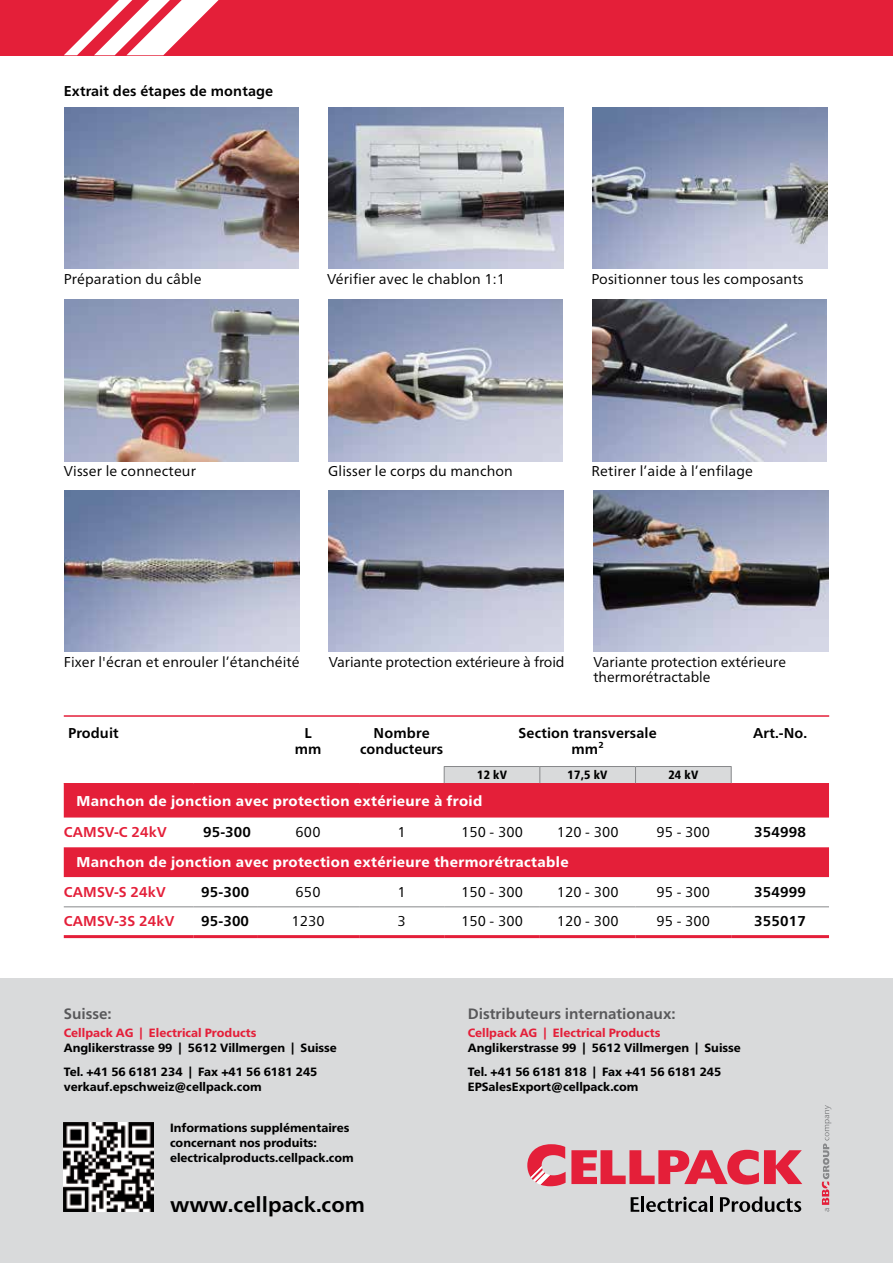
<style>
.page{position:relative;width:893px;height:1263px;background:#fff}
.page>*{position:absolute;margin:0;border:0;box-sizing:border-box;transform-origin:0 0}
.t1{font:700 21px "Frutiger Neue LTW1 G";color:#000}
.t2{font:700 15px "Frutiger Neue LTW1 G";color:#58585a}
.t3{font:14.25px/15px "Frutiger Neue LTW1 G";letter-spacing:.01em;color:#000}
.t4{font:700 14.25px/16.2px "Frutiger Neue LTW1 G";letter-spacing:.01em;color:#000;text-align:center}
.t5{font:800 14.25px "Frutiger Neue LTW1 G";letter-spacing:.025em;color:#fff}
.t6{font:700 14.25px "Frutiger Neue LTW1 G";letter-spacing:.01em;color:#e41f39}
.t7{font:14.25px "Frutiger Neue LTW1 G";letter-spacing:-.01em;color:#000}
.t8{font:800 12px/15px "Frutiger Neue LTW1 G";color:#000}
.t9{font:800 12px "Frutiger Neue LTW1 G";color:#e41f39}
.t10{font:800 condensed 12px "Frutiger Neue LTW1 G";letter-spacing:.025em;color:#000}
</style>
<div class="page">
<div style="left:0;top:0;width:893px;height:55px;background:#e41f39"></div>
<svg style="left:64px;top:0;width:155px;height:55px"></svg>
<div style="left:0;top:978px;width:893px;height:285px;background:#d9dadb"></div>
<img style="left:64px;top:1123px;width:89px;height:89px">
<svg style="left:822px;top:1105px;width:9px;height:106px"></svg>
<svg style="left:631px;top:1197px;width:8px;height:15px"></svg>
<hr style="left:641px;top:1196px;width:3px;height:16px;background:#000">
<svg style="left:646px;top:1196px;width:66px;height:16px"></svg>
<svg style="left:720px;top:1196px;width:81px;height:16px"></svg>
<svg style="left:527px;top:1144px;width:275px;height:42px"></svg>
<img style="left:64px;top:108px;width:235px;height:161px">
<img style="left:593px;top:108px;width:234px;height:161px">
<img style="left:328px;top:108px;width:235px;height:161px">
<img style="left:64px;top:300px;width:234px;height:161px">
<img style="left:64px;top:490px;width:235px;height:162px">
<img style="left:328px;top:300px;width:234px;height:161px">
<img style="left:329px;top:490px;width:235px;height:162px">
<img style="left:592px;top:300px;width:235px;height:161px">
<img style="left:594px;top:490px;width:235px;height:162px">
<svg style="left:64px;top:784px;width:765px;height:93px;fill:#e41f39"></svg>
<svg style="left:443px;top:766px;width:289px;height:17px;background:#d3d4d5"></svg>
<hr style="left:64px;top:783px;width:129px;height:1px;background:#e41f39">
<hr style="left:193px;top:783px;width:64px;height:1px;background:#e41f39">
<hr style="left:257px;top:783px;width:102px;height:1px;background:#e41f39">
<hr style="left:359px;top:783px;width:85px;height:1px;background:#e41f39">
<hr style="left:444px;top:783px;width:96px;height:1px;background:#e41f39">
<hr style="left:540px;top:783px;width:95px;height:1px;background:#e41f39">
<hr style="left:635px;top:783px;width:96px;height:1px;background:#e41f39">
<hr style="left:731px;top:783px;width:98px;height:1px;background:#e41f39">
<hr style="left:64px;top:935px;width:129px;height:3px;background:#e41f39">
<hr style="left:193px;top:935px;width:64px;height:3px;background:#e41f39">
<hr style="left:257px;top:935px;width:102px;height:3px;background:#e41f39">
<hr style="left:359px;top:935px;width:85px;height:3px;background:#e41f39">
<hr style="left:444px;top:935px;width:96px;height:3px;background:#e41f39">
<hr style="left:540px;top:935px;width:95px;height:3px;background:#e41f39">
<hr style="left:635px;top:935px;width:96px;height:3px;background:#e41f39">
<hr style="left:731px;top:935px;width:98px;height:3px;background:#e41f39">
<hr style="left:64px;top:906px;width:129px;height:1px;background:#87888a">
<hr style="left:193px;top:906px;width:64px;height:1px;background:#87888a">
<hr style="left:257px;top:906px;width:102px;height:1px;background:#87888a">
<hr style="left:359px;top:906px;width:85px;height:1px;background:#87888a">
<hr style="left:444px;top:906px;width:96px;height:1px;background:#87888a">
<hr style="left:540px;top:906px;width:95px;height:1px;background:#87888a">
<hr style="left:635px;top:906px;width:96px;height:1px;background:#87888a">
<hr style="left:731px;top:906px;width:98px;height:1px;background:#87888a">
<hr style="left:64px;top:715px;width:765px;height:2px;background:#e41f39">
<p class="t4" style="left:64px;top:82px;width:211px">Extrait des étapes de montage</p>
<p class="t3" style="left:64px;top:270px;width:139px">Préparation du câble</p>
<p class="t3" style="left:327px;top:270px;width:180px">Vérifier avec le chablon 1:1</p>
<p class="t3" style="left:591px;top:270px;width:214px">Positionner tous les composants</p>
<p class="t3" style="left:64px;top:462px;width:134px">Visser le connecteur</p>
<p class="t3" style="left:328px;top:462px;width:186px">Glisser le corps du manchon</p>
<p class="t3" style="left:591px;top:462px;width:163px">Retirer l’aide à l’enfilage</p>
<p class="t3" style="left:64px;top:653px;width:237px">Fixer l'écran et enrouler l’étanchéité</p>
<p class="t7" style="left:329px;top:651px;width:237px">Variante protection extérieure à froid</p>
<p class="t3" style="left:593px;top:653px;width:194px">Variante protection extérieure thermorétractable</p>
<p class="t4" style="left:68px;top:724px;width:52px">Produit</p>
<p class="t4" style="left:295px;top:724px;width:28px">L mm</p>
<p class="t4" style="left:360px;top:724px;width:85px">Nombre conducteurs</p>
<p class="t4" style="left:519px;top:724px;width:140px">Section transversale mm²</p>
<p class="t4" style="left:753px;top:724px;width:56px">Art.-No.</p>
<p class="t10" style="left:477px;top:766px;width:32px">12 kV</p>
<p class="t10" style="left:568px;top:766px;width:42px">17,5 kV</p>
<p class="t10" style="left:668px;top:766px;width:32px">24 kV</p>
<p class="t5" style="left:77px;top:790px;width:407px">Manchon de jonction avec protection extérieure à froid</p>
<p class="t6" style="left:64px;top:822px;width:105px">CAMSV-C 24kV</p>
<p class="t4" style="left:203px;top:823px;width:49px">95-300</p>
<p class="t3" style="left:296px;top:824px;width:26px">600</p>
<p class="t3" style="left:398px;top:824px;width:10px">1</p>
<p class="t3" style="left:461px;top:824px;width:63px">150 - 300</p>
<p class="t3" style="left:557px;top:824px;width:63px">120 - 300</p>
<p class="t3" style="left:657px;top:824px;width:55px">95 - 300</p>
<p class="t4" style="left:754px;top:823px;width:53px">354998</p>
<p class="t5" style="left:77px;top:852px;width:494px">Manchon de jonction avec protection extérieure thermorétractable</p>
<p class="t6" style="left:64px;top:881px;width:104px">CAMSV-S 24kV</p>
<p class="t4" style="left:201px;top:883px;width:49px">95-300</p>
<p class="t3" style="left:296px;top:883px;width:26px">650</p>
<p class="t3" style="left:398px;top:883px;width:10px">1</p>
<p class="t3" style="left:461px;top:883px;width:63px">150 - 300</p>
<p class="t3" style="left:557px;top:883px;width:63px">120 - 300</p>
<p class="t3" style="left:657px;top:883px;width:55px">95 - 300</p>
<p class="t4" style="left:754px;top:883px;width:53px">354999</p>
<p class="t6" style="left:64px;top:911px;width:112px">CAMSV-3S 24kV</p>
<p class="t4" style="left:201px;top:912px;width:49px">95-300</p>
<p class="t3" style="left:291px;top:912px;width:35px">1230</p>
<p class="t3" style="left:398px;top:912px;width:10px">3</p>
<p class="t3" style="left:461px;top:912px;width:63px">150 - 300</p>
<p class="t3" style="left:557px;top:912px;width:63px">120 - 300</p>
<p class="t3" style="left:657px;top:912px;width:55px">95 - 300</p>
<p class="t4" style="left:754px;top:912px;width:53px">355017</p>
<p class="t2" style="left:64px;top:1003px;width:49px">Suisse:</p>
<p class="t9" style="left:64px;top:1024px;width:194px">Cellpack AG | Electrical Products</p>
<p class="t8" style="left:64px;top:1035px;width:275px;line-height:24px">Anglikerstrasse 99 | 5612 Villmergen | Suisse<br>Tel. +41 56 6181 234 | Fax +41 56 6181 245</p>
<p class="t8" style="left:64px;top:1079px;width:199px">verkauf.epschweiz@cellpack.com</p>
<p class="t8" style="left:170px;top:1119px;width:185px">Informations supplémentaires concernant nos produits: electricalproducts.cellpack.com</p>
<h1 class="t1" style="left:170px;top:1189px;width:197px">www.cellpack.com</h1>
<p class="t2" style="left:468px;top:1003px;width:209px">Distributeurs internationaux:</p>
<p class="t9" style="left:468px;top:1024px;width:194px">Cellpack AG | Electrical Products</p>
<p class="t8" style="left:468px;top:1035px;width:275px;line-height:24px">Anglikerstrasse 99 | 5612 Villmergen | Suisse<br>Tel. +41 56 6181 818 | Fax +41 56 6181 245</p>
<p class="t8" style="left:468px;top:1079px;width:172px">EPSalesExport@cellpack.com</p>
</div>
